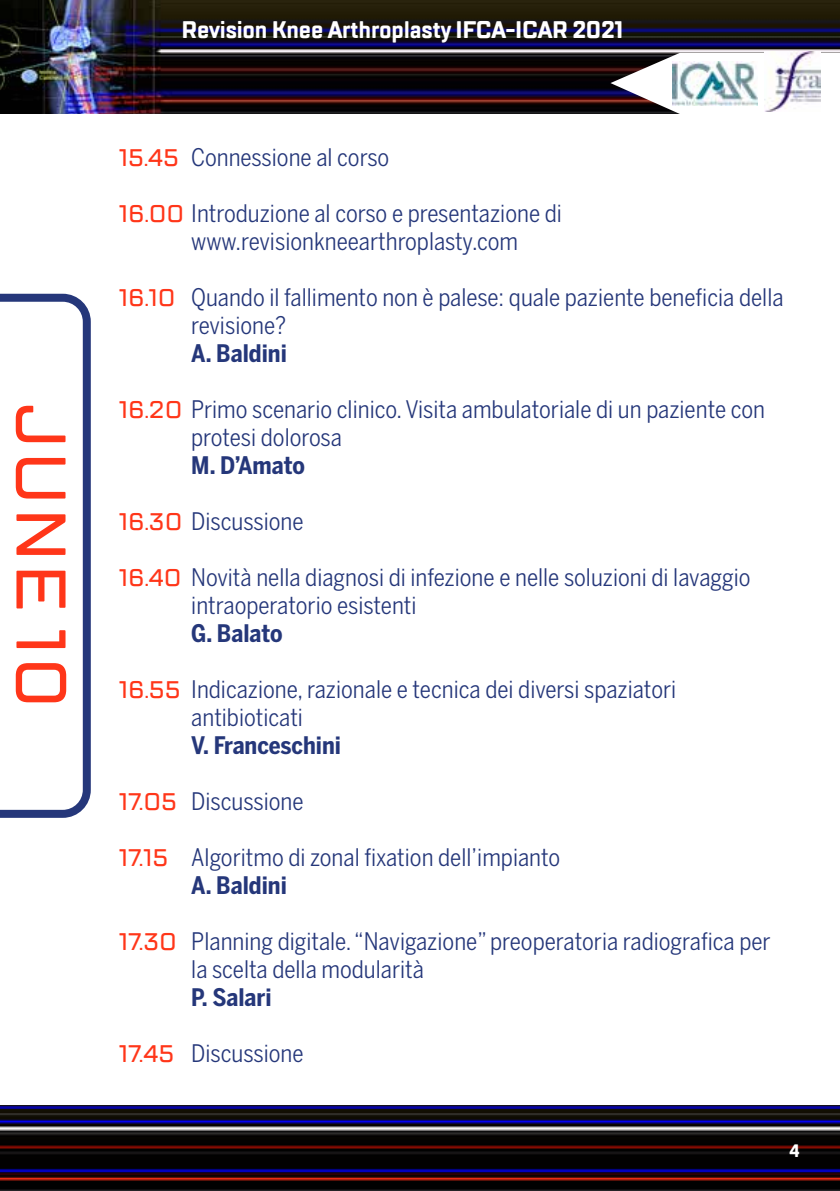
<style>
.page{position:relative;width:840px;height:1191px;background:#fff}
.page>*{position:absolute;margin:0;border:0;box-sizing:border-box;transform-origin:0 0}
.t1{font:500 70px "TT Lakes";letter-spacing:.025em;color:#ff3619}
.t2{font:24px/28px "Benton Sans Cond";color:#25377a}
.t3{font:700 24px "Benton Sans Cond";color:#25377a}
.t4{font:700 24px "TT Lakes Condensed";letter-spacing:-.01em;color:#fff}
.t5{font:700 18px "TT Lakes Condensed";color:#fff}
.s1{font-family:"TT Lakes";font-weight:500;color:#ff3619}
.s2{font-weight:700}
</style>
<div class="page">
<img style="left:0;top:0;width:839px;height:113px">
<img style="left:0;top:1106px;width:839px;height:85px">
<svg style="left:610px;top:53px;width:229px;height:61px"></svg>
<img style="left:671px;top:62px;width:86px;height:43px">
<img style="left:763px;top:52px;width:56px;height:59px">
<svg style="left:0;top:294px;width:91px;height:524px"></svg>
<h1 class="t1" style="left:85px;top:403px;width:307px;rotate:90deg">JUNE 10</h1>
<p class="t4" style="left:181px;top:15px;width:443px">Revision Knee Arthroplasty IFCA-ICAR 2021</p>
<p class="t2" style="left:119px;top:143px;width:271px"><span class="s1">15.45</span> Connessione al corso</p>
<p class="t2" style="left:191px;top:199px;width:372px;text-indent:-72px"><span class="s1">16.00</span> Introduzione al corso e presentazione di www.revisionkneearthroplasty.com</p>
<p class="t2" style="left:191px;top:283px;width:593px;text-indent:-72px"><span class="s1">16.10</span> Quando il fallimento non è palese: quale paziente beneficia della revisione?</p>
<p class="t3" style="left:191px;top:339px;width:97px">A. Baldini</p>
<p class="t2" style="left:191px;top:395px;width:575px;text-indent:-72px"><span class="s1">16.20</span> Primo scenario clinico. Visita ambulatoriale di un paziente con protesi dolorosa</p>
<p class="t3" style="left:191px;top:451px;width:115px">M. D’Amato</p>
<p class="t2" style="left:119px;top:507px;width:186px"><span class="s1">16.30</span> Discussione</p>
<p class="t2" style="left:191px;top:563px;width:560px;text-indent:-72px"><span class="s1">16.40</span> Novità nella diagnosi di infezione e nelle soluzioni di lavaggio intraoperatorio esistenti</p>
<p class="t3" style="left:191px;top:619px;width:93px">G. Balato</p>
<p class="t2" style="left:191px;top:675px;width:486px;text-indent:-72px"><span class="s1">16.55</span> Indicazione, razionale e tecnica dei diversi spaziatori antibioticati</p>
<p class="t3" style="left:191px;top:731px;width:151px">V. Franceschini</p>
<p class="t2" style="left:119px;top:787px;width:186px"><span class="s1">17.05</span> Discussione</p>
<p class="t2" style="left:191px;top:843px;width:370px;text-indent:-72px"><span class="s1">17.15</span> Algoritmo di zonal fixation dell’impianto<br><span class="s2">A. Baldini</span></p>
<p class="t2" style="left:191px;top:927px;width:580px;text-indent:-72px"><span class="s1">17.30</span> Planning digitale. “Navigazione” preoperatoria radiografica per la scelta della modularità</p>
<p class="t3" style="left:191px;top:983px;width:82px">P. Salari</p>
<p class="t2" style="left:119px;top:1039px;width:186px"><span class="s1">17.45</span> Discussione</p>
<p class="t5" style="left:788px;top:1139px;width:12px">4</p>
</div>
